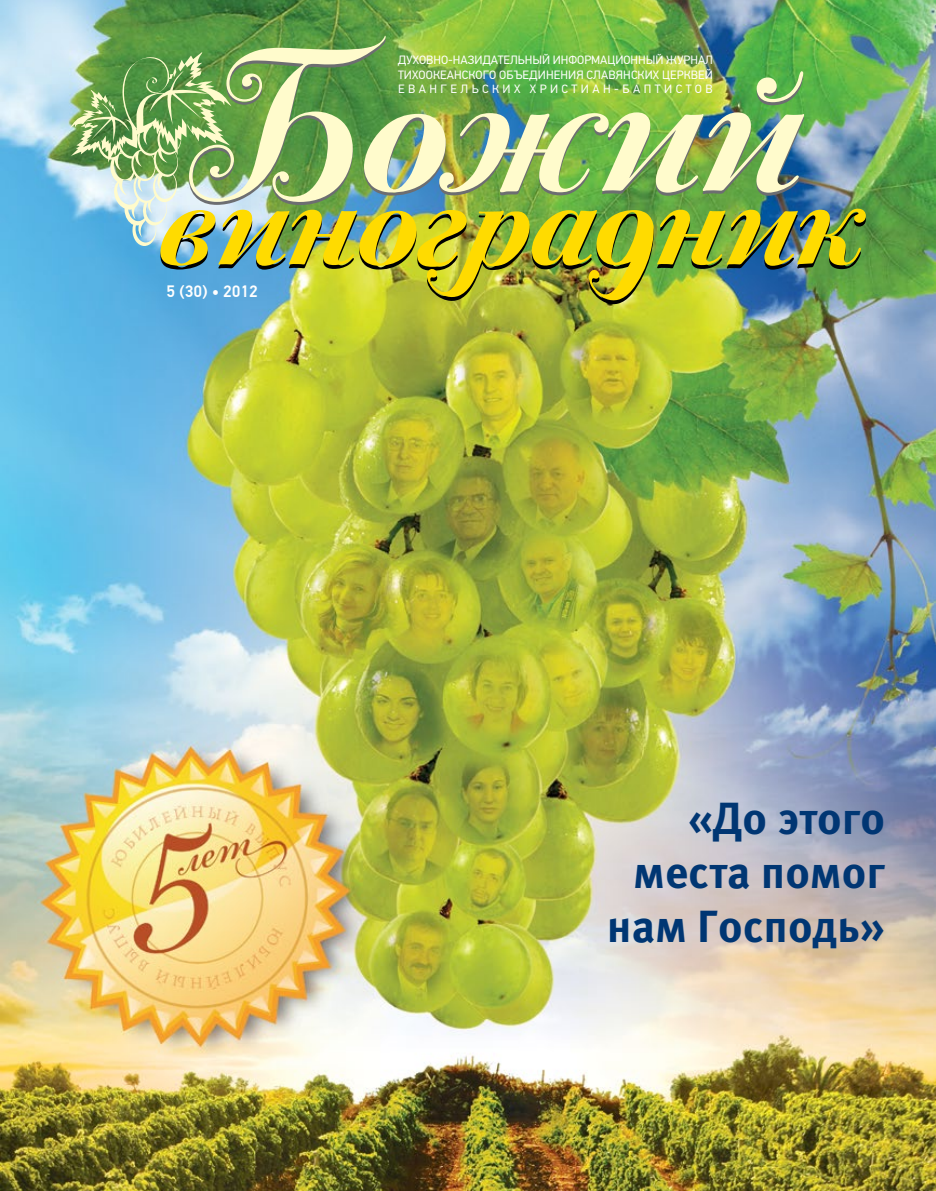
<style>
.page{position:relative;width:936px;height:1191px;background:#fff}
.page>*{position:absolute;margin:0;border:0;box-sizing:border-box;transform-origin:0 0}
.t1{font:700 45px/54px "Meta Pro";color:#003673;text-align:right}
.t2{font:500 16.5px "PF Din Text Pro";color:#fff}
.t3{font:12px/14.4px "PF Din Text Pro";letter-spacing:.29em;color:#fff;text-align:justify}
</style>
<div class="page">
<img style="left:0;top:0;width:935px;height:1191px">
<img style="left:70px;top:36px;width:795px;height:268px">
<h2 class="t2" style="left:166px;top:282px;width:93px">5 (30) • 2012</h2>
<p class="t3" style="left:398px;top:53px;width:317px">Духовно-назидательный информационный журнал Тихоокеанского объединения славянских церквей евангельских христиан-баптистов</p>
<h1 class="t1" style="left:607px;top:792px;width:279px">«До этого места помог нам Господь»</h1>
</div>
